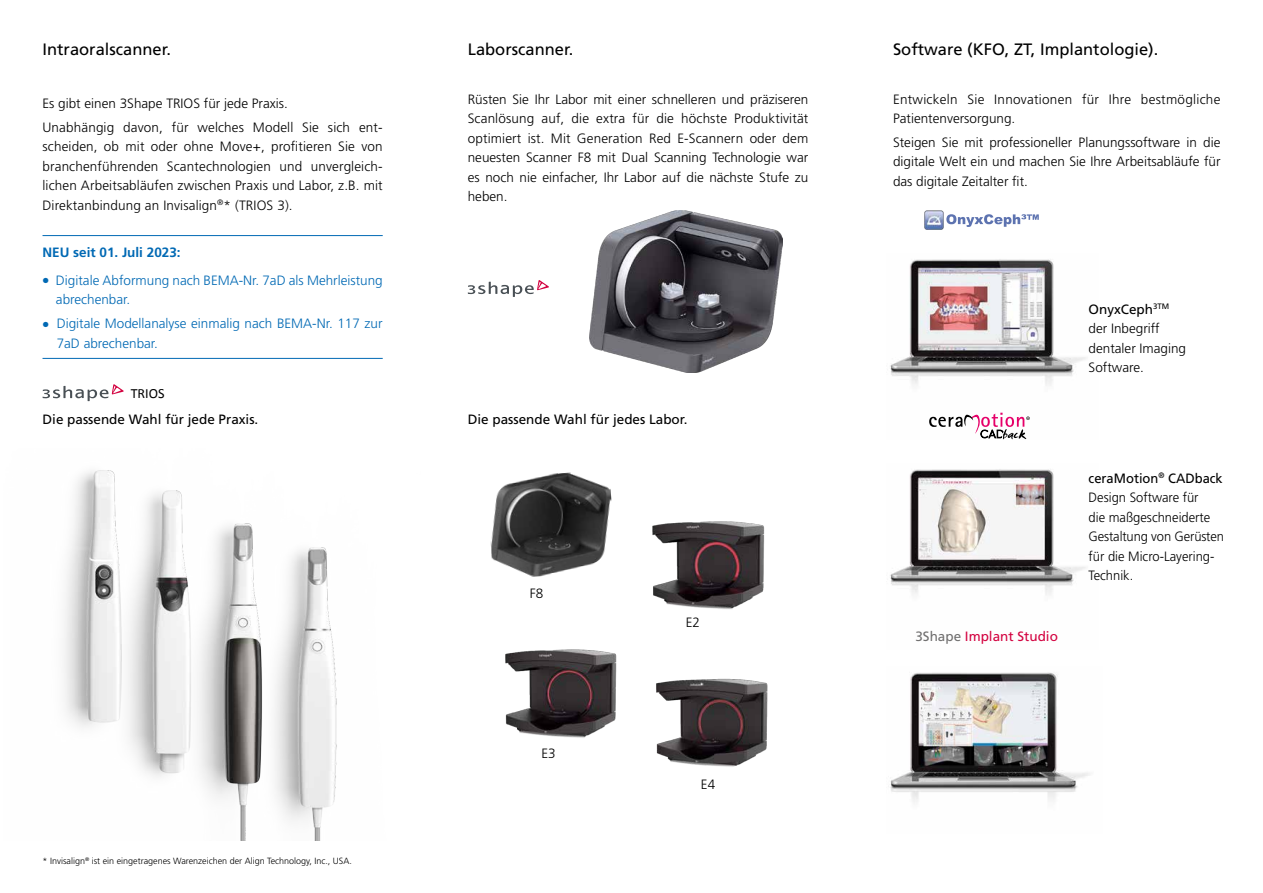
<style>
.page{position:relative;width:1263px;height:893px;background:#fff}
.page>*{position:absolute;margin:0;border:0;box-sizing:border-box;transform-origin:0 0}
.t1{font:16.5px "Frutiger LT Std";color:#000}
.t2{font:14.1px "Calibri";color:#000}
.t3{font:300 13.5px/19.5px "Frutiger LT Std";color:#000;text-align:justify}
.t4{font:300 13.5px/28px "Frutiger LT Std";color:#0069b4}
.t5{font:300 13.5px/19.5px "Frutiger LT Std";color:#000;scale:.96 1}
.t6{font:300 13.5px/19.5px "Frutiger LT Std";letter-spacing:.02em;color:#000}
.t7{font:13.5px "Frutiger LT Std";color:#000}
.t8{font:13.5px "Frutiger LT Std";color:#d30240}
.t9{font:300 9px "Frutiger LT Std";color:#000}
.s1{font-weight:700}
.s2{font-family:"European Pi Three";font-weight:400;font-size:12px}
.s3{font-weight:400}
.s4{color:#706f6f}
</style>
<div class="page">
<img style="left:890px;top:469px;width:196px;height:126px">
<img style="left:890px;top:672px;width:200px;height:130px">
<svg style="left:43px;top:384px;width:81px;height:17px"></svg>
<svg style="left:468px;top:280px;width:81px;height:17px"></svg>
<img style="left:924px;top:210px;width:20px;height:20px">
<svg style="left:946px;top:214px;width:93px;height:13px"></svg>
<img style="left:890px;top:259px;width:196px;height:181px">
<hr style="left:43px;top:235px;width:340px;height:1px;background:#0069b4">
<hr style="left:43px;top:358px;width:340px;height:1px;background:#0069b4">
<svg style="left:929px;top:413px;width:101px;height:26px"></svg>
<img style="left:490px;top:472px;width:122px;height:105px">
<img style="left:652px;top:521px;width:113px;height:88px">
<img style="left:505px;top:649px;width:112px;height:89px">
<img style="left:656px;top:678px;width:112px;height:89px">
<img style="left:589px;top:210px;width:193px;height:163px">
<img style="left:64px;top:470px;width:273px;height:371px">
<p class="t1" style="left:43px;top:39px;width:130px">Intraoralscanner.</p>
<p class="t1" style="left:468px;top:39px;width:107px">Laborscanner.</p>
<p class="t1" style="left:893px;top:39px;width:267px">Software (KFO, ZT, Implantologie).</p>
<p class="t3" style="left:43px;top:92px;width:342px;line-height:23.7px">Es gibt einen 3Shape TRIOS für jede Praxis.<br>Unabhängig davon, für welches Modell Sie sich ent-</p>
<p class="t3" style="left:43px;top:137px;width:342px">scheiden, ob mit oder ohne Move+, profitieren Sie von branchenführenden Scantechnologien und unvergleich&shy;lichen Arbeitsabläufen zwischen Praxis und Labor, z.B. mit Direktanbindung an Invisalign<sup>®</sup>* (TRIOS 3).</p>
<p class="t4" style="left:43px;top:238px;width:342px"><span class="s1">NEU seit 01. Juli 2023:<br></span><span class="s2">I</span> Digitale Abformung nach BEMA-Nr. 7aD als Mehrleistung</p>
<p class="t4" style="left:43px;top:288px;width:341px;line-height:23.7px;text-indent:13px">abrechenbar.<br><span class="s2">I</span> Digitale Modellanalyse einmalig nach BEMA-Nr. 117 zur</p>
<p class="t4" style="left:57px;top:329px;width:103px">7aD abrechenbar.</p>
<p class="t2" style="left:131px;top:385px;width:35px">TRIOS</p>
<p class="t3" style="left:468px;top:89px;width:342px">Rüsten Sie Ihr Labor mit einer schnelleren und präziseren Scanlösung auf, die extra für die höchste Produktivität optimiert ist. Mit Generation Red E-Scannern oder dem neuesten Scanner F8 mit Dual Scanning Technologie war es noch nie einfacher, Ihr Labor auf die nächste Stufe zu heben.</p>
<p class="t7" style="left:43px;top:411px;width:217px">Die passende Wahl für jede Praxis.</p>
<p class="t7" style="left:468px;top:411px;width:221px">Die passende Wahl für jedes Labor.</p>
<p class="t9" style="left:43px;top:855px;width:311px">* Invisalign<sup>®</sup> ist ein eingetragenes Warenzeichen der Align Technology, Inc., USA.</p>
<p class="t3" style="left:530px;top:584px;width:15px">F8</p>
<p class="t3" style="left:541px;top:744px;width:16px">E3</p>
<p class="t3" style="left:686px;top:612px;width:16px">E2</p>
<p class="t3" style="left:701px;top:775px;width:16px">E4</p>
<p class="t6" style="left:893px;top:89px;width:329px">Entwickeln Sie Innovationen für Ihre bestmögliche<br>Patientenversorgung.</p>
<p class="t3" style="left:893px;top:133px;width:329px">Steigen Sie mit professioneller Planungssoftware in die digitale Welt ein und machen Sie Ihre Arbeitsabläufe für das digitale Zeitalter fit.</p>
<p class="t3" style="left:1088px;top:299px;width:99px;text-align:left"><span class="s3">OnyxCeph</span><sup>3TM </sup>der Inbegriff dentaler Imaging<br>Software.</p>
<p class="t8" style="left:915px;top:629px;width:144px"><span class="s4">3Shape</span> Implant Studio</p>
<p class="t5" style="left:1089px;top:468px;width:143px"><span class="s3">ceraMotion</span><sup>®</sup> <span class="s3">CADback<br></span>Design Software für<br>die maßgeschneiderte<br>Gestaltung von Gerüsten für die Micro-Layering-<br>Technik.</p>
</div>
